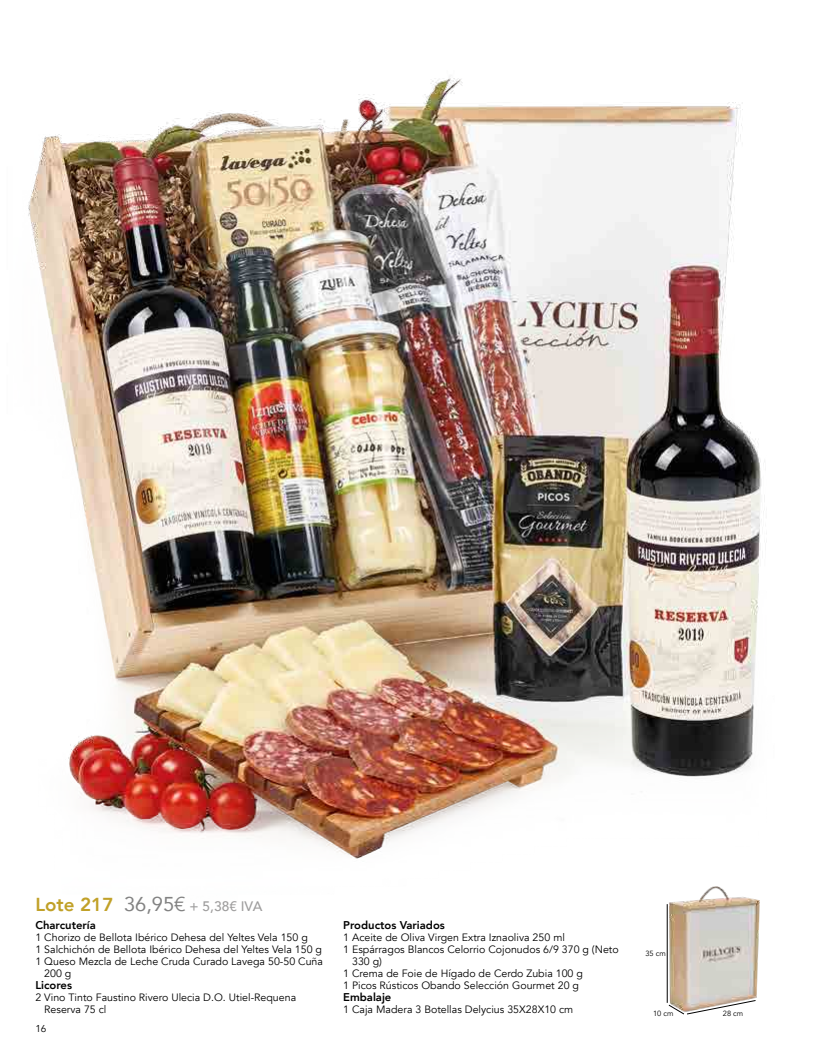
<style>
.page{position:relative;width:815px;height:1053px;background:#fff}
.page>*{position:absolute;margin:0;border:0;box-sizing:border-box;transform-origin:0 0}
.t1{font:500 13.75px "Avenir";color:#9e9d9d}
.t2{font:800 11.25px "Avenir";color:#000}
.t3{font:10.62px/11.9px "Avenir";color:#000}
.t4{font:10px "Avenir";color:#000}
.t5{font:7.5px "Avenir";color:#000}
.s1{font-weight:800;font-size:18.75px;color:#c1a128}
.s2{font-weight:400;font-size:20px;color:#828282}
</style>
<div class="page">
<img style="left:28px;top:78px;width:739px;height:830px">
<img style="left:669px;top:883px;width:93px;height:116px">
<svg style="left:668px;top:999px;width:88px;height:15px"></svg>
<hr style="left:667px;top:904px;width:1px;height:98px;background:#000">
<p class="t1" style="left:35px;top:894px;width:228px"><span class="s1">Lote 217</span> <span class="s2">36,95€</span> + 5,38€ IVA</p>
<p class="t2" style="left:35px;top:916px;width:62px">Charcutería</p>
<p class="t3" style="left:35px;top:931px;width:274px">1 Chorizo de Bellota Ibérico Dehesa del Yeltes Vela 150 g</p>
<p class="t3" style="left:35px;top:943px;width:288px">1 Salchichón de Bellota Ibérico Dehesa del Yeltes Vela 150 g</p>
<p class="t3" style="left:35px;top:955px;width:289px">1 Queso Mezcla de Leche Cruda Curado Lavega 50-50 Cuña</p>
<p class="t3" style="left:44px;top:967px;width:29px">200 g</p>
<p class="t2" style="left:35px;top:976px;width:38px">Licores</p>
<p class="t3" style="left:44px;top:991px;width:253px;text-indent:-9px">2 Vino Tinto Faustino Rivero Ulecia D.O. Utiel-Requena<br>Reserva 75 cl</p>
<p class="t4" style="left:35px;top:1022px;width:13px">16</p>
<p class="t2" style="left:343px;top:916px;width:103px">Productos Variados</p>
<p class="t3" style="left:343px;top:931px;width:223px">1 Aceite de Oliva Virgen Extra Iznaoliva 250 ml</p>
<p class="t3" style="left:343px;top:943px;width:277px">1 Espárragos Blancos Celorrio Cojonudos 6/9 370 g (Neto</p>
<p class="t3" style="left:352px;top:955px;width:31px">330 g)</p>
<p class="t3" style="left:343px;top:967px;width:241px">1 Crema de Foie de Hígado de Cerdo Zubia 100 g</p>
<p class="t3" style="left:343px;top:979px;width:237px">1 Picos Rústicos Obando Selección Gourmet 20 g</p>
<p class="t2" style="left:343px;top:987px;width:50px">Embalaje</p>
<p class="t3" style="left:343px;top:1003px;width:232px">1 Caja Madera 3 Botellas Delycius 35X28X10 cm</p>
<p class="t5" style="left:645px;top:948px;width:22px">35 cm</p>
<p class="t5" style="left:653px;top:1009px;width:22px">10 cm</p>
<p class="t5" style="left:723px;top:1008px;width:22px">28 cm</p>
</div>
